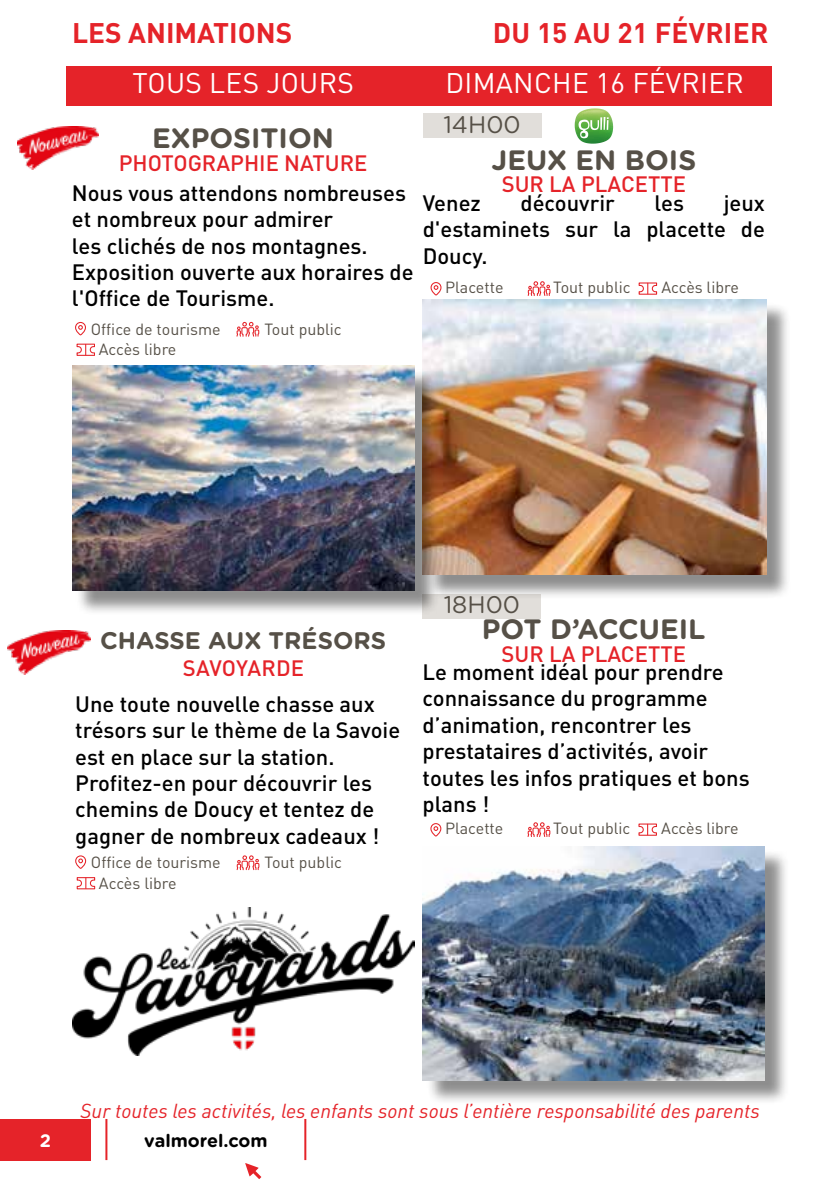
<style>
.page{position:relative;width:840px;height:1191px;background:#fff}
.page>*{position:absolute;margin:0;border:0;box-sizing:border-box;transform-origin:0 0}
.t1{font:700 28px "Gotham Rounded";color:#565047}
.t2{font:28px "DIN Pro";letter-spacing:.01em;color:#fff}
.t3{font:700 28px "DIN Pro";color:#e52329}
.t4{font:700 24px "Gotham Rounded";color:#565047}
.t5{font:24px "Gotham Rounded";color:#565047}
.t6{font:500 22px/26.4px "DIN Pro";color:#000}
.t7{font:500 22px "DIN Pro";color:#e52329}
.t8{font:italic 20px "DIN Pro";color:#e52329}
.t9{font:700 18px "Gotham Rounded";color:#000}
.t10{font:700 18px "Gotham Rounded";color:#fff}
.t11{font:16px "DIN Pro";color:#565047}
</style>
<div class="page">
<div style="left:0;top:1119px;width:91px;height:41px;background:#e52329"></div>
<hr style="left:105px;top:1119px;width:2px;height:41px;background:#e52329">
<hr style="left:304px;top:1119px;width:2px;height:41px;background:#e52329">
<svg style="left:245px;top:1163px;width:16px;height:16px"></svg>
<div style="left:422px;top:113px;width:119px;height:24px;background:#e1deda"></div>
<svg style="left:527px;top:281px;width:23px;height:15px"></svg>
<svg style="left:638px;top:283px;width:18px;height:12px"></svg>
<svg style="left:430px;top:282px;width:11px;height:13px"></svg>
<div style="left:422px;top:594px;width:119px;height:24px;background:#e1deda"></div>
<svg style="left:527px;top:822px;width:23px;height:15px"></svg>
<svg style="left:638px;top:823px;width:18px;height:12px"></svg>
<svg style="left:430px;top:823px;width:11px;height:13px"></svg>
<div style="left:417px;top:66px;width:354px;height:40px;background:#e52329"></div>
<svg style="left:574px;top:108px;width:38px;height:36px"></svg>
<div style="left:425px;top:302px;width:366px;height:298px;background:#000;opacity:.45"></div>
<img style="left:422px;top:299px;width:344px;height:275px">
<div style="left:425px;top:849px;width:364px;height:256px;background:#000;opacity:.45"></div>
<img style="left:422px;top:846px;width:342px;height:234px">
<div style="left:66px;top:66px;width:354px;height:40px;background:#e52329"></div>
<svg style="left:236px;top:321px;width:24px;height:16px"></svg>
<svg style="left:76px;top:344px;width:19px;height:12px"></svg>
<svg style="left:75px;top:322px;width:11px;height:13px"></svg>
<svg style="left:236px;top:855px;width:24px;height:16px"></svg>
<svg style="left:76px;top:877px;width:19px;height:12px"></svg>
<svg style="left:75px;top:855px;width:11px;height:14px"></svg>
<img style="left:18px;top:126px;width:80px;height:44px">
<img style="left:7px;top:630px;width:83px;height:44px">
<div style="left:75px;top:369px;width:364px;height:246px;background:#000;opacity:.45"></div>
<img style="left:72px;top:366px;width:342px;height:224px">
<img style="left:72px;top:907px;width:342px;height:148px">
<p class="t3" style="left:72px;top:10px;width:222px">LES ANIMATIONS</p>
<p class="t3" style="left:492px;top:10px;width:277px">DU 15 AU 21 FÉVRIER</p>
<p class="t2" style="left:132px;top:61px;width:223px">TOUS LES JOURS</p>
<p class="t1" style="left:152px;top:118px;width:183px">EXPOSITION</p>
<p class="t7" style="left:119px;top:145px;width:250px">PHOTOGRAPHIE NATURE</p>
<p class="t6" style="left:72px;top:177px;width:343px">Nous vous attendons nombreuses et nombreux pour admirer<br>les clichés de nos montagnes.<br>Exposition ouverte aux horaires de l'Office de Tourisme.</p>
<p class="t11" style="left:91px;top:316px;width:131px">Office de tourisme</p>
<p class="t11" style="left:264px;top:316px;width:79px">Tout public</p>
<p class="t11" style="left:99px;top:337px;width:79px">Accès libre</p>
<p class="t2" style="left:445px;top:61px;width:300px">DIMANCHE 16 FÉVRIER</p>
<p class="t5" style="left:443px;top:108px;width:79px">14H00</p>
<p class="t1" style="left:491px;top:139px;width:206px">JEUX EN BOIS</p>
<p class="t7" style="left:501px;top:167px;width:186px">SUR LA PLACETTE</p>
<p class="t6" style="left:422px;top:187px;width:60px">Venez</p>
<p class="t6" style="left:520px;top:187px;width:96px">découvrir</p>
<p class="t6" style="left:654px;top:187px;width:31px">les</p>
<p class="t6" style="left:422px;top:187px;width:343px;text-align:justify;text-indent:301px">jeux d'estaminets sur la placette de Doucy.</p>
<p class="t11" style="left:445px;top:275px;width:60px">Placette</p>
<p class="t11" style="left:553px;top:275px;width:79px">Tout public</p>
<p class="t11" style="left:661px;top:275px;width:79px">Accès libre</p>
<p class="t4" style="left:100px;top:623px;width:287px">CHASSE AUX TRÉSORS</p>
<p class="t7" style="left:183px;top:650px;width:123px">SAVOYARDE</p>
<p class="t6" style="left:75px;top:688px;width:326px">Une toute nouvelle chasse aux trésors sur le thème de la Savoie est en place sur la station.<br>Profitez-en pour découvrir les chemins de Doucy et tentez de gagner de nombreux cadeaux !</p>
<p class="t11" style="left:91px;top:850px;width:131px">Office de tourisme</p>
<p class="t11" style="left:264px;top:850px;width:79px">Tout public</p>
<p class="t11" style="left:99px;top:870px;width:79px">Accès libre</p>
<p class="t5" style="left:443px;top:588px;width:78px">18H00</p>
<p class="t1" style="left:481px;top:608px;width:225px">POT D’ACCUEIL</p>
<p class="t7" style="left:501px;top:636px;width:186px">SUR LA PLACETTE</p>
<p class="t6" style="left:422px;top:656px;width:328px">Le moment idéal pour prendre connaissance du programme d’animation, rencontrer les prestataires d’activités, avoir toutes les infos pratiques et bons plans !</p>
<p class="t11" style="left:445px;top:815px;width:60px">Placette</p>
<p class="t11" style="left:553px;top:815px;width:79px">Tout public</p>
<p class="t11" style="left:661px;top:815px;width:79px">Accès libre</p>
<p class="t8" style="left:80px;top:1095px;width:680px">Sur toutes les activités, les enfants sont sous l’entière responsabilité des parents</p>
<p class="t10" style="left:40px;top:1127px;width:13px">2</p>
<p class="t9" style="left:144px;top:1127px;width:125px">valmorel.com</p>
</div>
